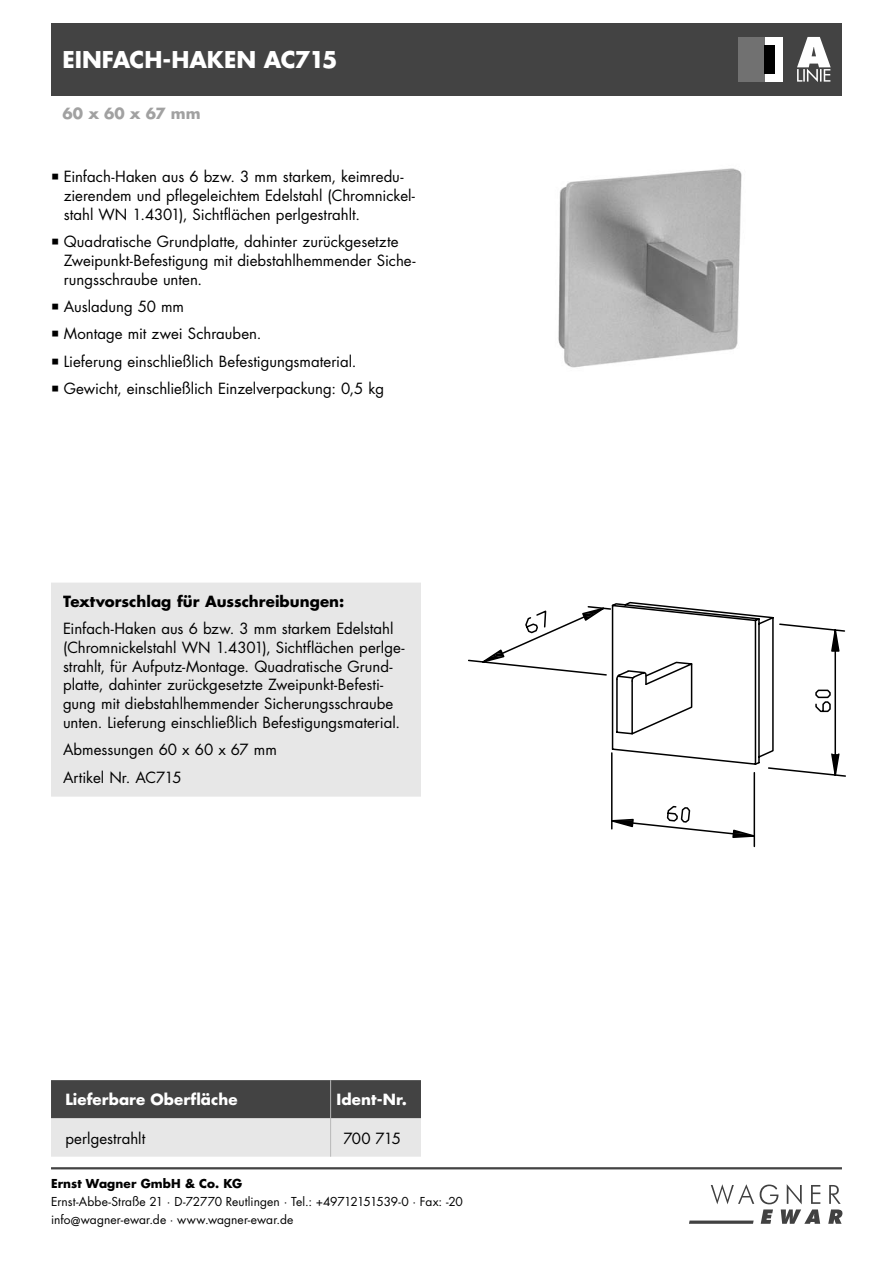
<style>
.page{position:relative;width:893px;height:1263px;background:#fff}
.page>*{position:absolute;margin:0;border:0;box-sizing:border-box;transform-origin:0 0}
.t1{font:700 22.5px "Futura Std";letter-spacing:-.005em;color:#fff}
.t2{font:15px/18.8px "Futura Std";color:#000}
.t3{font:700 15px "Futura Std";color:#000}
.t4{font:700 15px "Futura Std";letter-spacing:.005em;color:#fff}
.t5{font:700 15px "Futura Std";letter-spacing:.005em;color:#a1a1a1}
.t6{font:12px/18px "Futura Std";color:#000}
.t7{font:700 12px "Futura Std";letter-spacing:.01em;color:#000}
</style>
<div class="page">
<svg style="left:689px;top:1184px;width:153px;height:40px"></svg>
<hr style="left:51px;top:1167px;width:791px;height:2px;background:#434343">
<div style="left:51px;top:23px;width:791px;height:73px;background:#434343"></div>
<svg style="left:468px;top:623px;width:372px;height:154px"></svg>
<svg style="left:475px;top:648px;width:31px;height:18px"></svg>
<svg style="left:524px;top:601px;width:251px;height:247px"></svg>
<img style="left:558px;top:168px;width:184px;height:200px">
<svg style="left:51px;top:1080px;width:370px;height:77px;background:#969696"></svg>
<hr style="left:330px;top:1080px;width:1px;height:38px;background:#b8b8b8">
<hr style="left:330px;top:1118px;width:1px;height:39px;background:#b8b8b8">
<div style="left:738px;top:37px;width:45px;height:45px;background:#fff"></div>
<div style="left:738px;top:37px;width:26px;height:45px;background:#717171"></div>
<div style="left:764px;top:45px;width:11px;height:28px;background:#000"></div>
<svg style="left:797px;top:37px;width:34px;height:45px"></svg>
<div style="left:57px;top:589px;width:358px;height:202px;background:#e7e7e7"></div>
<div style="left:51px;top:583px;width:370px;height:214px;border:12px solid #e7e7e7"></div>
<h1 class="t1" style="left:63px;top:49px;width:277px">EINFACH-HAKEN AC715</h1>
<p class="t5" style="left:63px;top:106px;width:140px">60 x 60 x 67 mm</p>
<p class="t2" style="left:64px;top:169px;width:353px">Einfach-Haken aus 6 bzw. 3 mm starkem, keimredu&shy;zierendem und pflegeleichtem Edelstahl (Chromnickel&shy;stahl WN 1.4301), Sichtflächen perlgestrahlt.</p>
<p class="t2" style="left:64px;top:233px;width:353px">Quadratische Grundplatte, dahinter zurückgesetzte<br>Zweipunkt-Befestigung mit diebstahlhemmender Siche&shy;rungsschraube unten.</p>
<p class="t2" style="left:64px;top:294px;width:322px;line-height:27.3px">Ausladung 50 mm<br>Montage mit zwei Schrauben.<br>Lieferung einschließlich Befestigungsmaterial.<br>Gewicht, einschließlich Einzelverpackung: 0,5 kg</p>
<p class="t3" style="left:63px;top:594px;width:283px">Textvorschlag für Ausschreibungen:</p>
<p class="t2" style="left:63px;top:620px;width:343px">Einfach-Haken aus 6 bzw. 3 mm starkem Edelstahl (Chromnickelstahl WN 1.4301), Sichtflächen perlge&shy;strahlt, für Aufputz-Montage. Quadratische Grund&shy;platte, dahinter zurückgesetzte Zweipunkt-Befesti&shy;gung mit diebstahlhemmender Sicherungsschraube unten. Lieferung einschließlich Befestigungsmaterial.</p>
<p class="t2" style="left:63px;top:737px;width:215px;line-height:27.3px">Abmessungen 60 x 60 x 67 mm<br>Artikel Nr. AC715</p>
<p class="t4" style="left:65px;top:1093px;width:174px">Lieferbare Oberfläche</p>
<p class="t4" style="left:337px;top:1093px;width:72px">Ident-Nr.</p>
<p class="t2" style="left:65px;top:1130px;width:81px">perlgestrahlt</p>
<p class="t2" style="left:343px;top:1130px;width:59px">700 715</p>
<p class="t7" style="left:51px;top:1178px;width:193px">Ernst Wagner GmbH &amp; Co. KG</p>
<p class="t6" style="left:51px;top:1193px;width:413px">Ernst-Abbe-Straße 21 · D-72770 Reutlingen · Tel.: +49712151539-0 · Fax: -20 info@wagner-ewar.de · www.wagner-ewar.de</p>
</div>
